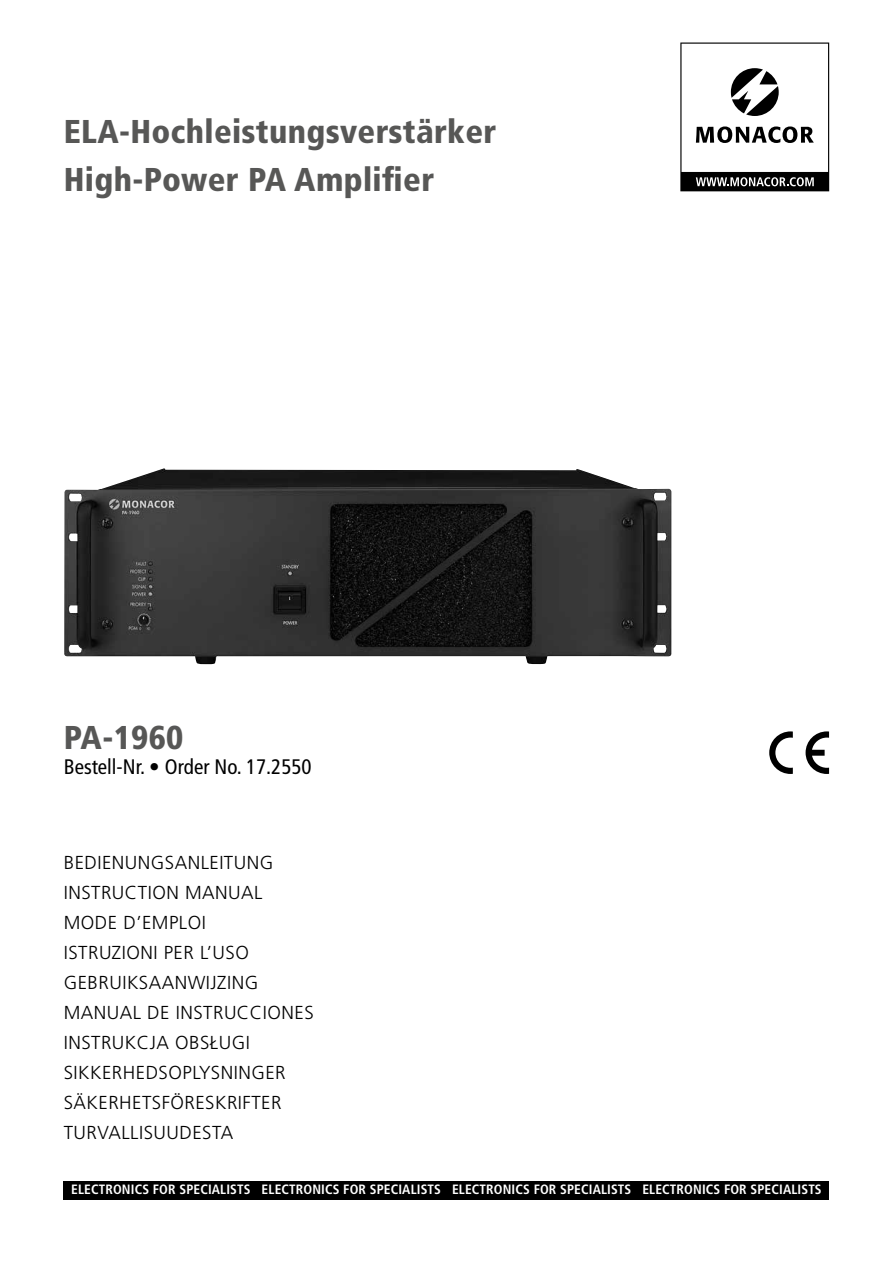
<style>
.page{position:relative;width:893px;height:1263px;background:#fff}
.page>*{position:absolute;margin:0;border:0;box-sizing:border-box;transform-origin:0 0}
.Artikel{font:900 condensed 33px "Frutiger LT Pro";letter-spacing:.01em;color:#575756}
.Best_-Nr{font:condensed 21px "Frutiger LT Pro";color:#000}
.BDA{font:300 18.75px "Frutiger LT Pro";letter-spacing:.025em;color:#000}
.t1{font:700 condensed 13.5px "Frutiger LT Pro";letter-spacing:.01em;color:#fff}
</style>
<div class="page">
<svg style="left:680px;top:43px;width:149px;height:148px"></svg>
<div style="left:64px;top:1181px;width:765px;height:18px;background:#000"></div>
<svg style="left:769px;top:731px;width:60px;height:43px"></svg>
<img style="left:64px;top:468px;width:608px;height:196px">
<p class="Artikel" style="left:64px;top:111px;width:434px">ELA-Hochleistungsverstärker</p>
<p class="Artikel" style="left:64px;top:160px;width:372px">High-Power PA Amplifier</p>
<p class="Artikel" style="left:64px;top:717px;width:121px">PA-1960</p>
<p class="Best_-Nr" style="left:64px;top:754px;width:249px">Bestell-Nr. • Order No. 17.2550</p>
<p class="BDA" style="left:64px;top:851px;width:211px">BEDIENUNGSANLEITUNG</p>
<p class="BDA" style="left:64px;top:881px;width:200px">INSTRUCTION MANUAL</p>
<p class="BDA" style="left:64px;top:911px;width:144px">MODE D’EMPLOI</p>
<p class="BDA" style="left:64px;top:941px;width:187px">ISTRUZIONI PER L’USO</p>
<p class="BDA" style="left:64px;top:971px;width:196px">GEBRUIKSAANWIJZING</p>
<p class="BDA" style="left:64px;top:1001px;width:251px">MANUAL DE INSTRUCCIONES</p>
<p class="BDA" style="left:64px;top:1031px;width:188px">INSTRUKCJA OBSŁUGI</p>
<p class="BDA" style="left:64px;top:1061px;width:223px">SIKKERHEDSOPLYSNINGER</p>
<p class="BDA" style="left:64px;top:1091px;width:219px">SÄKERHETSFÖRESKRIFTER</p>
<p class="BDA" style="left:64px;top:1121px;width:171px">TURVALLISUUDESTA</p>
<p class="t1" style="left:71px;top:1182px;width:752px">ELECTRONICS FOR SPECIALISTS ELECTRONICS FOR SPECIALISTS ELECTRONICS FOR SPECIALISTS ELECTRONICS FOR SPECIALISTS</p>
</div>
